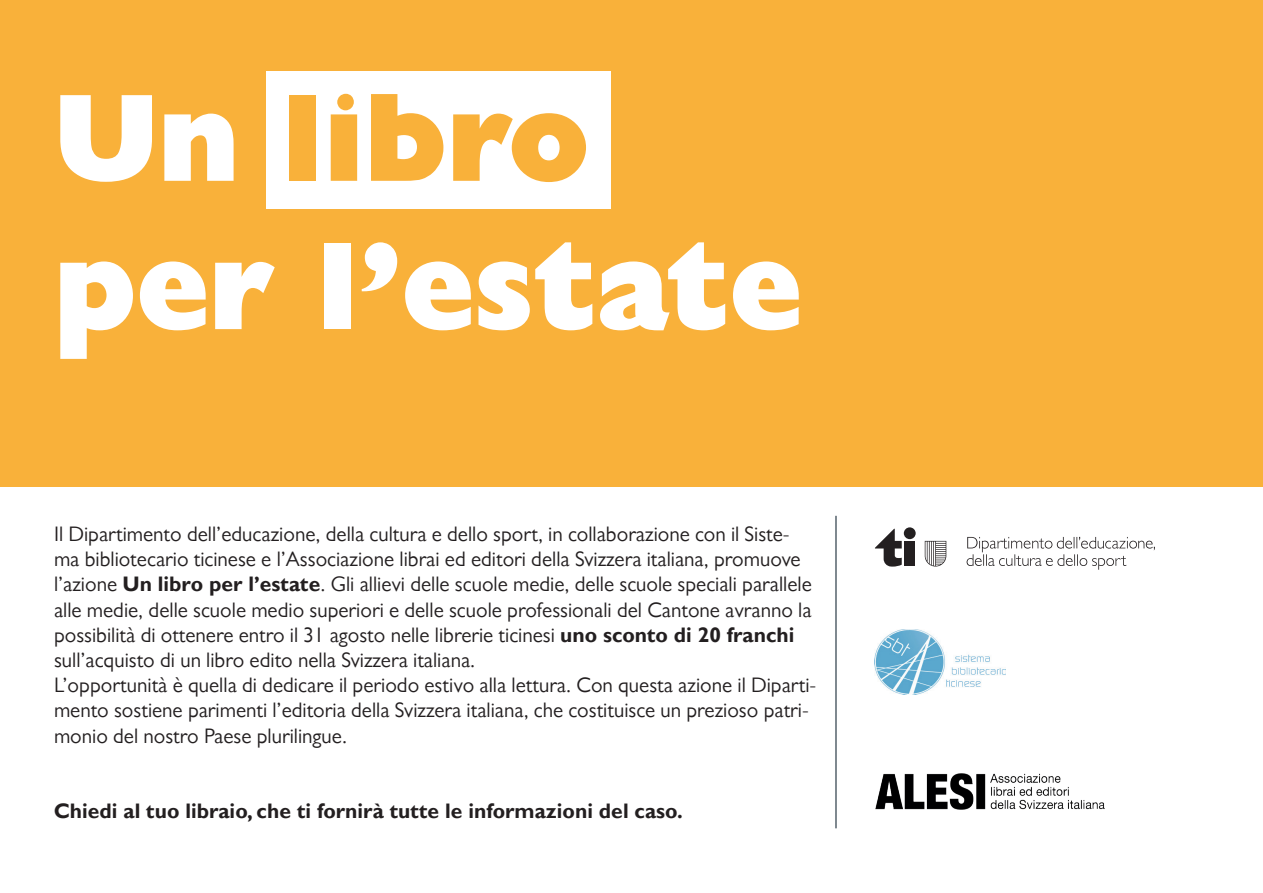
<style>
.page{position:relative;width:1263px;height:893px;background:#fff}
.page>*{position:absolute;margin:0;border:0;box-sizing:border-box;transform-origin:0 0}
.t1{font:700 expanded 123.6px/148.4px "Gill Sans Display MT Pro";color:#fff}
.t2{font:21px/25.2px "Gill Sans MT Pro";color:#231f20}
.t3{font:700 21px "Gill Sans MT Pro";color:#231f20}
.s1{color:#f9b13a}
.s2{font-weight:700}
</style>
<div class="page">
<div style="left:0;top:0;width:1263px;height:486px;background:#f9b13a"></div>
<div style="left:266px;top:71px;width:345px;height:137px;background:#fff"></div>
<div style="left:904px;top:541px;width:11px;height:25px;background:#231f20"></div>
<div style="left:904px;top:527px;width:12px;height:12px;background:#231f20;border-radius:50%"></div>
<svg style="left:875px;top:529px;width:27px;height:38px"></svg>
<svg style="left:925px;top:541px;width:21px;height:25px"></svg>
<svg style="left:966px;top:537px;width:189px;height:33px"></svg>
<img style="left:875px;top:629px;width:131px;height:66px">
<img style="left:875px;top:774px;width:230px;height:35px">
<hr style="left:836px;top:516px;width:1px;height:312px;background:#001422">
<h1 class="t1" style="left:54px;top:63px;width:749px">Un <span class="s1">libro </span>per l’estate</h1>
<p class="t2" style="left:54px;top:521px;width:764px">Il Dipartimento dell’educazione, della cultura e dello sport, in collaborazione con il Siste&shy;ma bibliotecario ticinese e l’Associazione librai ed editori della Svizzera italiana, promuove l’azione <span class="s2">Un libro per l’estate</span>. Gli allievi delle scuole medie, delle scuole speciali parallele alle medie, delle scuole medio superiori e delle scuole professionali del Cantone avranno la possibilità di ottenere entro il 31 agosto nelle librerie ticinesi <span class="s2">uno sconto di 20 franchi </span>sull’acquisto di un libro edito nella Svizzera italiana.<br>L’opportunità è quella di dedicare il periodo estivo alla lettura. Con questa azione il Diparti&shy;mento sostiene parimenti l’editoria della Svizzera italiana, che costituisce un prezioso patri&shy;monio del nostro Paese plurilingue.</p>
<p class="t3" style="left:54px;top:798px;width:630px">Chiedi al tuo libraio, che ti fornirà tutte le informazioni del caso.</p>
</div>
